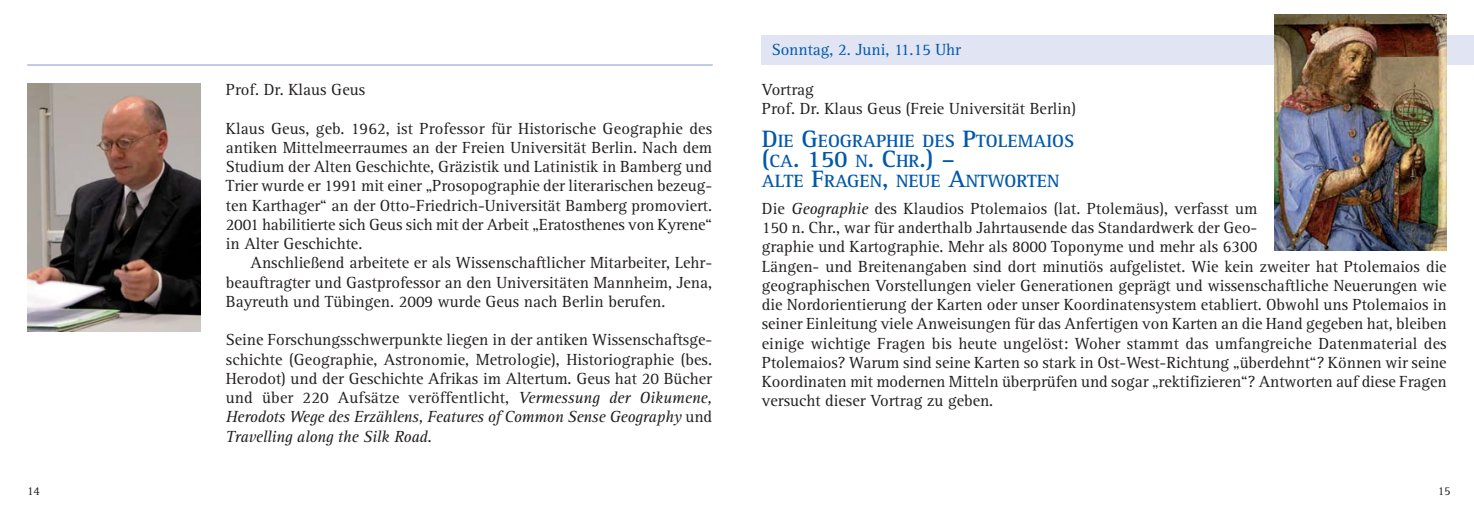
<style>
.page{position:relative;width:1474px;height:521px;background:#fff}
.page>*{position:absolute;margin:0;border:0;box-sizing:border-box;transform-origin:0 0}
.t1{font:700 24.5px "Rotis Serif";color:#0058a9}
.t2{font:700 18.38px "Rotis Serif";color:#0058a9}
.t3{font:16.62px/19.2px "Rotis Serif";color:#231f20;text-align:justify}
.t4{font:16.62px "Rotis Serif";color:#0058a9}
.t5{font:12.25px "Rotis Serif";color:#231f20}
.s1{font-style:italic}
.s2{font-size:24.5px}
.s3{font-size:18.38px}
</style>
<div class="page">
<div style="left:761px;top:35px;width:712px;height:29px;background:#e0e4f3"></div>
<hr style="left:27px;top:65px;width:685px;height:1px;background:#8296cc">
<img style="left:27px;top:84px;width:174px;height:248px">
<img style="left:1274px;top:15px;width:172px;height:235px">
<p class="t5" style="left:27px;top:487px;width:14px">14</p>
<p class="t3" style="left:226px;top:81px;width:141px">Prof. Dr. Klaus Geus</p>
<p class="t3" style="left:226px;top:120px;width:488px">Klaus Geus, geb. 1962, ist Professor für Historische Geographie des antiken Mittelmeerraumes an der Freien Universität Berlin. Nach dem Studium der Alten Geschichte, Gräzistik und Latinistik in Bamberg und Trier wurde er 1991 mit einer „Prosopographie der literarischen bezeug&shy;ten Karthager“ an der Otto-Friedrich-Universität Bamberg promoviert.<br>2001 habilitierte sich Geus sich mit der Arbeit „Eratosthenes von Kyrene“ in Alter Geschichte.</p>
<p class="t3" style="left:226px;top:255px;width:488px;text-indent:25px">Anschließend arbeitete er als Wissenschaftlicher Mitarbeiter, Lehr - beauftragter und Gastprofessor an den Universitäten Mannheim, Jena, Bayreuth und Tübingen. 2009 wurde Geus nach Berlin berufen.</p>
<p class="t3" style="left:226px;top:332px;width:488px">Seine Forschungsschwerpunkte liegen in der antiken Wissenschaftsge&shy;schichte (Geographie, Astronomie, Metrologie), Historiographie (bes.<br>Herodot) und der Geschichte Afrikas im Altertum. Geus hat 20 Bücher und über 220 Aufsätze veröffentlicht, <span class="s1">Vermessung der Oikumene, Herodots Wege des Erzählens, Features of Common Sense Geography</span> und <span class="s1">Travelling along the Silk Road.</span></p>
<p class="t4" style="left:771px;top:43px;width:191px">Sonntag, 2. Juni, 11.15 Uhr</p>
<p class="t3" style="left:761px;top:81px;width:316px">Vortrag<br>Prof. Dr. Klaus Geus (Freie Universität Berlin)</p>
<p class="t2" style="left:761px;top:134px;width:314px"><span class="s2">D</span>IE <span class="s2">G</span>EOGRAPHIE DES <span class="s2">P</span>TOLEMAIOS</p>
<h1 class="t1" style="left:761px;top:150px;width:195px">(<span class="s3">CA</span>. 150 <span class="s3">N</span>. C<span class="s3">HR</span>.) –</h1>
<p class="t2" style="left:761px;top:174px;width:299px">ALTE <span class="s2">F</span>RAGEN<span class="s2">,</span> NEUE <span class="s2">A</span>NTWORTEN</p>
<p class="t3" style="left:761px;top:200px;width:686px;text-align:left">Die <span class="s1">Geographie</span> des Klaudios Ptolemaios (lat. Ptolemäus), verfasst um<br>150 n. Chr., war für anderthalb Jahrtausende das Standardwerk der Geo-<br>graphie und Kartographie. Mehr als 8000 Toponyme und mehr als 6300<br>Längen- und Breitenangaben sind dort minutiös aufgelistet. Wie kein zweiter hat Ptolemaios die geographischen Vorstellungen vieler Generationen geprägt und wissenschaftliche Neuerungen wie die Nordorientierung der Karten oder unser Koordinatensystem etabliert. Obwohl uns Ptolemaios in seiner Einleitung viele Anweisungen für das Anfertigen von Karten an die Hand gegeben hat, bleiben einige wichtige Fragen bis heute ungelöst: Woher stammt das umfangreiche Datenmaterial des Ptolemaios? Warum sind seine Karten so stark in Ost-West-Richtung „überdehnt“? Können wir seine Koordinaten mit modernen Mitteln überprüfen und sogar „rektifizieren“? Antworten auf diese Fragen versucht dieser Vortrag zu geben.</p>
<p class="t5" style="left:1437px;top:487px;width:14px">15</p>
</div>
